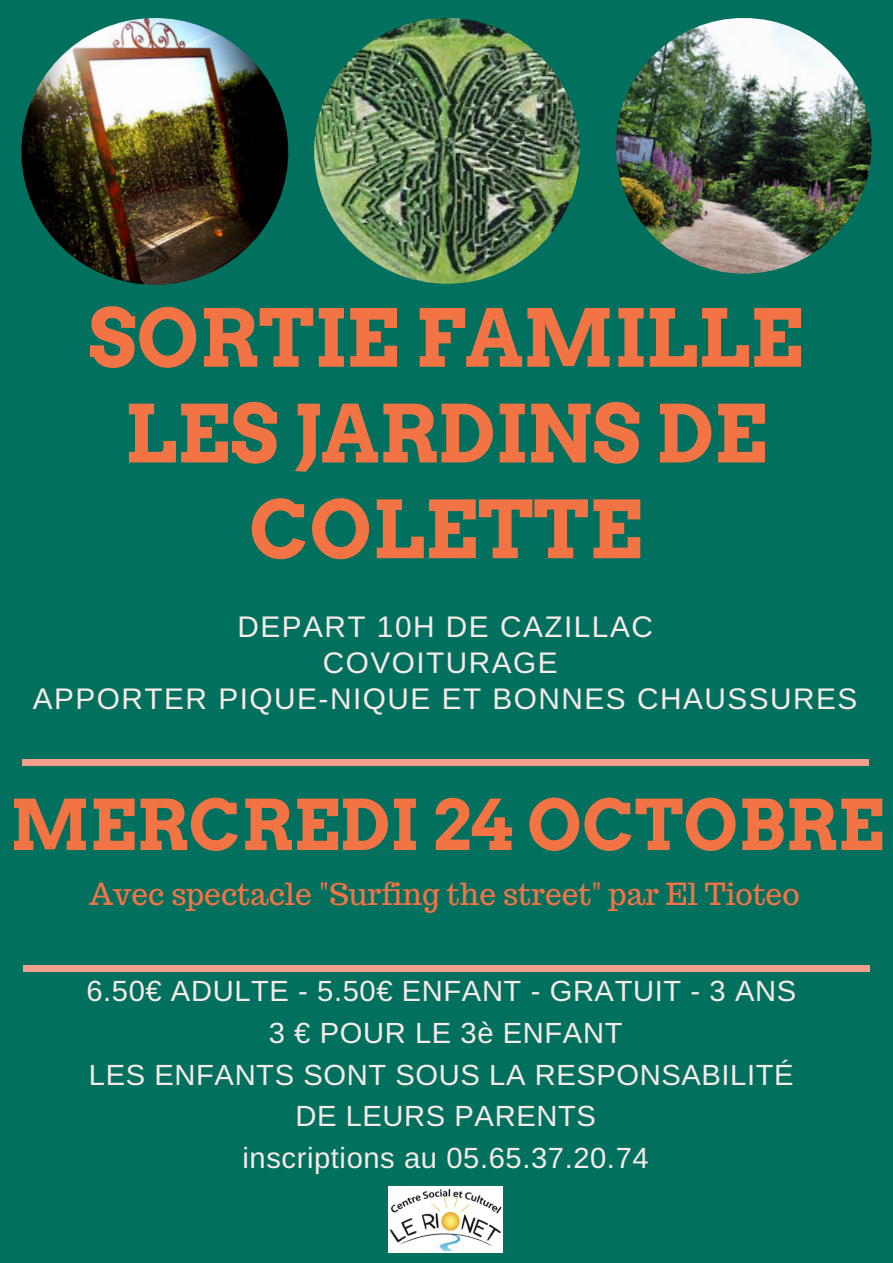
<style>
.page{position:relative;width:893px;height:1263px;background:#01705e}
.page>*{position:absolute;margin:0;border:0;box-sizing:border-box;transform-origin:0 0}
.t1{font:700 79.5px/95.7px "Arvo";color:#f27344;text-align:center}
.t2{font:700 69.6px "Arvo";color:#f27344}
.t3{font:29.85px/36px "Arimo";letter-spacing:.05em;color:#f7ebe8;text-align:center}
.t4{font:29.85px "Trocchi";color:#f27344}
.t5{font:29.1px/41.7px "Arimo";letter-spacing:.02em;color:#f7ebe8;text-align:center}
</style>
<div class="page">
<div style="left:22px;top:759px;width:846px;height:7px;background:#f29f8d"></div>
<div style="left:23px;top:965px;width:847px;height:7px;background:#f29f8d"></div>
<img style="left:388px;top:1187px;width:114px;height:65px">
<img style="left:21px;top:18px;width:268px;height:267px">
<img style="left:314px;top:18px;width:266px;height:266px;border-radius:50%">
<img style="left:616px;top:18px;width:256px;height:256px">
<h1 class="t1" style="left:88px;top:291px;width:716px">SORTIE FAMILLE<br>LES JARDINS DE<br>COLETTE</h1>
<p class="t3" style="left:33px;top:608px;width:826px">DEPART 10H DE CAZILLAC<br>COVOITURAGE<br>APPORTER PIQUE-NIQUE ET BONNES CHAUSSURES</p>
<h2 class="t2" style="left:10px;top:783px;width:876px">MERCREDI 24 OCTOBRE</h2>
<p class="t4" style="left:89px;top:875px;width:712px">Avec spectacle "Surfing the street" par El Tioteo</p>
<p class="t5" style="left:86px;top:970px;width:711px">6.50€ ADULTE - 5.50€ ENFANT - GRATUIT - 3 ANS<br>3 € POUR LE 3è ENFANT<br>LES ENFANTS SONT SOUS LA RESPONSABILITÉ<br>DE LEURS PARENTS<br>inscriptions au 05.65.37.20.74</p>
</div>
